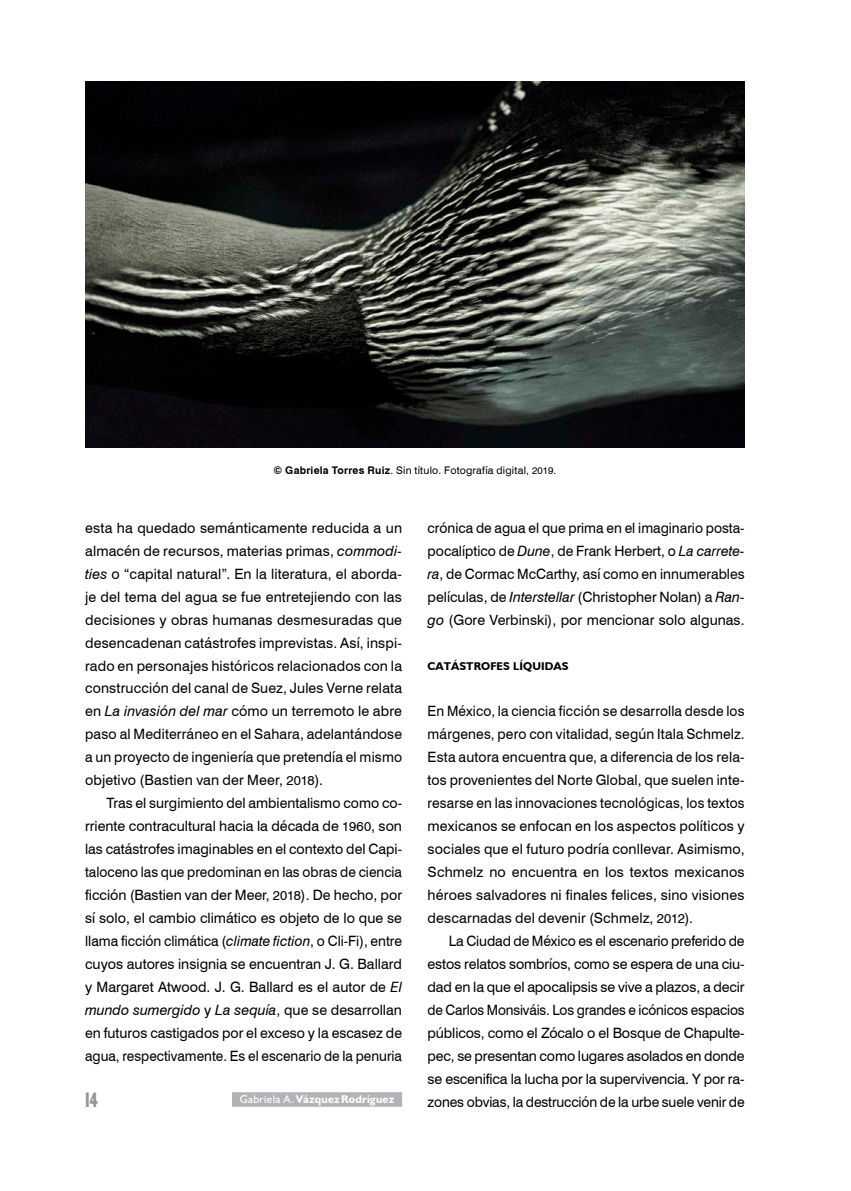
<style>
.page{position:relative;width:851px;height:1191px;background:#fff}
.page>*{position:absolute;margin:0;border:0;box-sizing:border-box;transform-origin:0 0}
.t1{font:700 condensed 21px "Humanist 521 BT Xtra";color:#939498;scale:.75 1}
.t2{font:14.25px/23px "Swiss 721 BT";color:#000;text-align:justify}
.t3{font:14.25px/23px "Swiss 721 BT";color:#000;text-align:justify;scale:.96 1}
.t4{font:700 11.25px "Humanist 521 BT";letter-spacing:.015em;color:#fff}
.t5{font:700 11.25px "Humanist 521 BT";letter-spacing:.01em;color:#000}
.t6{font:10.5px "Swiss 721 BT";letter-spacing:.02em;color:#000}
.s1{font-weight:800}
.s2{font-weight:700}
.s3{font-size:9.75px}
.s4{font-style:italic}
.s5{font-size:13.05px}
.s6{font-weight:400}
</style>
<div class="page">
<div style="left:232px;top:1092px;width:170px;height:14px;background:#b1b3b6"></div>
<img style="left:85px;top:82px;width:659px;height:366px">
<p class="t6" style="left:273px;top:463px;width:284px"><span class="s1">©</span> <span class="s2">Gabriela Torres Ruiz</span>. Sin título. Fotografía digital, <span class="s3">2019</span>.</p>
<p class="t2" style="left:85px;top:515px;width:318px">esta ha quedado semánticamente reducida a un almacén de recursos, materias primas, <span class="s4">commodi&shy;ties</span> o “capital natural”. En la literatura, el aborda&shy;je del tema del agua se fue entretejiendo con las decisiones y obras humanas desmesuradas que desencadenan catástrofes imprevistas. Así, inspi&shy;rado en personajes históricos relacionados con la construcción del canal de Suez, Jules Verne relata en <span class="s4">La invasión del mar</span> cómo un terremoto le abre paso al Mediterráneo en el Sahara, adelantándose a un proyecto de ingeniería que pretendía el mismo objetivo (Bastien van der Meer, <span class="s5">2018</span>).</p>
<p class="t2" style="left:85px;top:791px;width:318px;text-indent:21px">Tras el surgimiento del ambientalismo como co&shy;rriente contracultural hacia la década de <span class="s5">1960</span>, son las catástrofes imaginables en el contexto del Capi&shy;taloceno las que predominan en las obras de ciencia ficción (Bastien van der Meer, <span class="s5">2018</span>). De hecho, por sí solo, el cambio climático es objeto de lo que se llama ficción climática (<span class="s4">climate fiction</span>, o Cli-Fi), entre cuyos autores insignia se encuentran J. G. Ballard y Margaret Atwood. J. G. Ballard es el autor de <span class="s4">El mundo sumergido</span> y <span class="s4">La sequía</span>, que se desarrollan en futuros castigados por el exceso y la escasez de agua, respectivamente. Es el escenario de la penuria</p>
<p class="t4" style="left:240px;top:1092px;width:156px"><span class="s6">Gabriela A.</span> Vázquez Rodríguez</p>
<h1 class="t1" style="left:85px;top:1086px;width:18px">14</h1>
<p class="t2" style="left:427px;top:515px;width:318px">crónica de agua el que prima en el imaginario posta&shy;pocalíptico de <span class="s4">Dune</span>, de Frank Herbert, o <span class="s4">La carrete&shy;ra</span>, de Cormac McCarthy, así como en innumerables películas, de <span class="s4">Interstellar</span> (Christopher Nolan) a <span class="s4">Ran&shy;go</span> (Gore Verbinski), por mencionar solo algunas.</p>
<p class="t5" style="left:427px;top:659px;width:142px">CATÁSTROFES LÍQUIDAS</p>
<p class="t3" style="left:427px;top:699px;width:331px">En México, la ciencia ficción se desarrolla desde los márgenes, pero con vitalidad, según Itala Schmelz.<br>Esta autora encuentra que, a diferencia de los rela&shy;tos provenientes del Norte Global, que suelen inte&shy;resarse en las innovaciones tecnológicas, los textos mexicanos se enfocan en los aspectos políticos y sociales que el futuro podría conllevar. Asimismo, Schmelz no encuentra en los textos mexicanos héroes salvadores ni finales felices, sino visiones descarnadas del devenir (Schmelz, <span class="s5">2012</span>).</p>
<p class="t2" style="left:427px;top:929px;width:318px;text-indent:21px">La Ciudad de México es el escenario preferido de estos relatos sombríos, como se espera de una ciu&shy;dad en la que el apocalipsis se vive a plazos, a decir de Carlos Monsiváis. Los grandes e icónicos espacios públicos, como el Zócalo o el Bosque de Chapulte&shy;pec, se presentan como lugares asolados en donde se escenifica la lucha por la supervivencia. Y por ra&shy;zones obvias, la destrucción de la urbe suele venir de</p>
</div>
